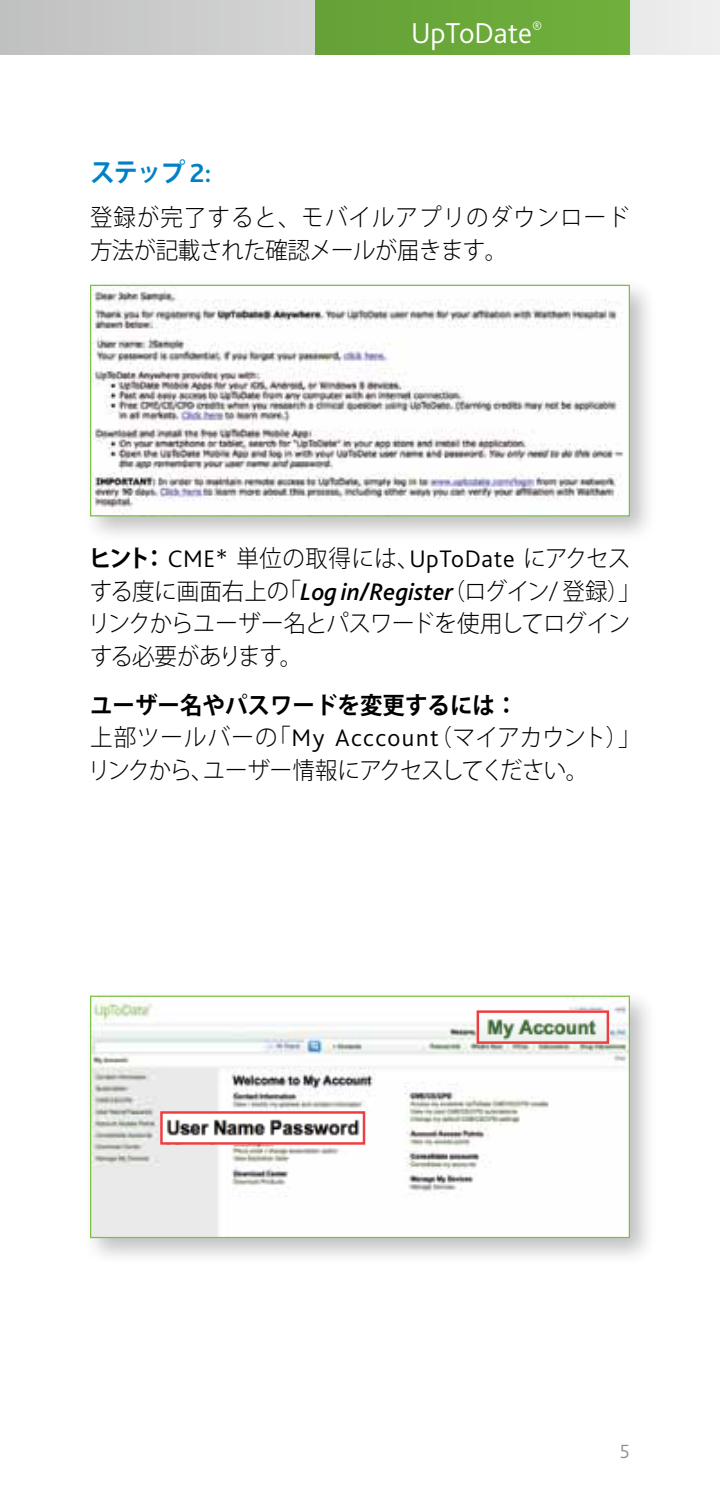
<style>
.page{position:relative;width:720px;height:1508px;background:#fff}
.page>*{position:absolute;margin:0;border:0;box-sizing:border-box;transform-origin:0 0}
.t1{font:300 30px "Bliss 2";color:#fff}
.t2{font:700 26px "Koz Go Pro";color:#0081c6;scale:.95 1}
.t3{font:300 23.75px/32.5px "Koz Go Pro";letter-spacing:-.02em;color:#000;scale:.95 1}
.t4{font:300 23.75px/32.5px "Koz Go Pro";letter-spacing:.045em;color:#000;scale:.95 1}
.t5{font:300 20px "Bliss 2";color:#8f9091}
.s1{font-family:"Bliss 2";font-size:27.5px}
.s2{font-weight:700}
.s3{font-family:"Bliss 2";font-size:25px}
.s4{font-family:"Bliss 2";font-weight:500;font-style:italic;font-size:25px}
</style>
<div class="page">
<svg style="left:0;top:0;width:720px;height:55px;background:#d1d1d2"></svg>
<div style="left:315px;top:0;width:315px;height:55px;background:#6aa83a"></div>
<div style="left:82px;top:277px;width:576px;height:267px;background:#000;opacity:.25"></div>
<img style="left:92px;top:287px;width:536px;height:227px">
<div style="left:90px;top:285px;width:540px;height:231px;border:1px solid #7ac143"></div>
<div style="left:82px;top:987px;width:576px;height:278px;background:#000;opacity:.25"></div>
<img style="left:92px;top:997px;width:536px;height:239px">
<div style="left:90px;top:995px;width:540px;height:243px;border:1px solid #7ac143"></div>
<img style="left:163px;top:1114px;width:199px;height:27px">
<div style="left:160px;top:1111px;width:205px;height:33px;border:2px solid #ef3e42"></div>
<img style="left:480px;top:1013px;width:126px;height:28px">
<div style="left:477px;top:1010px;width:132px;height:34px;border:2px solid #ef3e42"></div>
<p class="t1" style="left:411px;top:14px;width:133px">UpToDate<sup>®</sup></p>
<p class="t2" style="left:90px;top:156px;width:129px">ステップ <span class="s1">2:</span></p>
<p class="t4" style="left:90px;top:201px;width:570px">登録が完了すると、モバイルアプリのダウンロード方法が記載された確認メールが届きます。</p>
<p class="t3" style="left:88px;top:542px;width:583px"><span class="s2">ヒント：</span> <span class="s3">CME*</span> 単位の取得には、<span class="s3">UpToDate</span> にアクセスする度に画面右上の「<span class="s4">Log in/Register</span>（ログイン/ 登録）」リンクからユーザー名とパスワードを使用してログインする必要があります。</p>
<p class="t3" style="left:88px;top:689px;width:583px"><span class="s2">ユーザー名やパスワードを変更するには：<br></span>上部ツールバーの「<span class="s3">My Acccount</span>（マイアカウント）」リンクから、ユーザー情報にアクセスしてください。</p>
<p class="t5" style="left:620px;top:1439px;width:12px">5</p>
</div>
